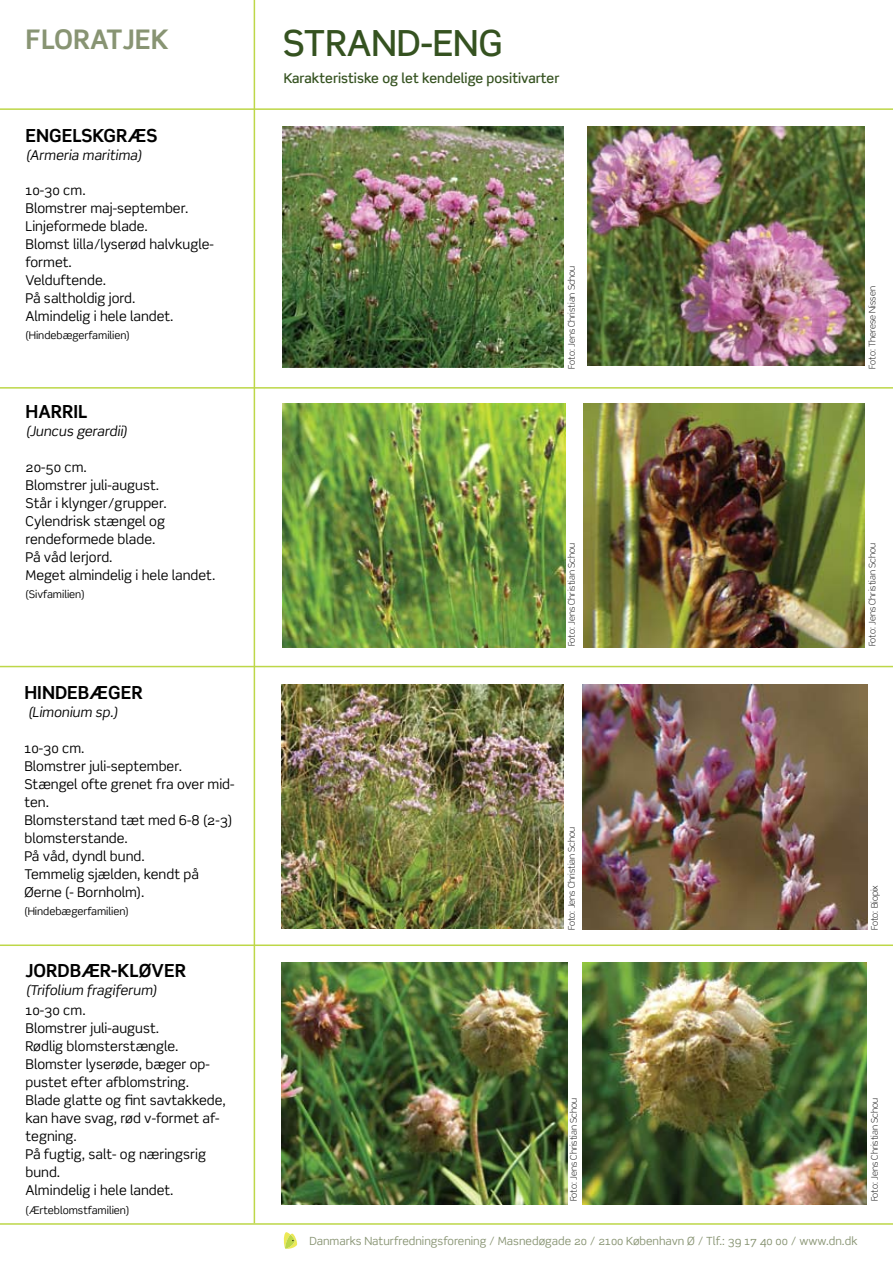
<style>
.page{position:relative;width:893px;height:1263px;background:#fff}
.page>*{position:absolute;margin:0;border:0;box-sizing:border-box;transform-origin:0 0}
.t1{font:500 36px "Scene";color:#355220}
.t2{font:700 27px "Scene";color:#889473}
.t3{font:700 18px "Scene";color:#000}
.t4{font:13.5px/18px "Scene";color:#000}
.t5{font:italic 13.5px "Scene";color:#000}
.t6{font:500 13.5px "Scene";color:#355220}
.t7{font:11.25px "Scene";color:#889473}
.t8{font:10.5px "Scene";color:#000}
.t9{font:300 9px "Scene";color:#000}
</style>
<div class="page">
<svg style="left:283px;top:1232px;width:14px;height:17px"></svg>
<hr style="left:0;top:108px;width:893px;height:2px;background:#bdd748">
<hr style="left:0;top:1223px;width:893px;height:2px;background:#bdd748">
<hr style="left:0;top:387px;width:893px;height:2px;background:#bdd748">
<hr style="left:0;top:666px;width:893px;height:1px;background:#bdd748">
<hr style="left:0;top:944px;width:893px;height:2px;background:#bdd748">
<hr style="left:254px;top:0;width:1px;height:1223px;background:#bdd748">
<img style="left:282px;top:404px;width:283px;height:244px">
<img style="left:584px;top:404px;width:281px;height:244px">
<img style="left:281px;top:685px;width:282px;height:243px">
<img style="left:583px;top:685px;width:284px;height:245px">
<img style="left:281px;top:962px;width:286px;height:243px">
<img style="left:583px;top:962px;width:283px;height:242px">
<img style="left:282px;top:126px;width:281px;height:242px">
<img style="left:587px;top:127px;width:278px;height:239px">
<h2 class="t2" style="left:26px;top:23px;width:145px">FLORATJE K</h2>
<h3 class="t3" style="left:26px;top:124px;width:133px">ENGELSKGRÆS</h3>
<p class="t5" style="left:26px;top:147px;width:118px">(Armeria maritima)</p>
<p class="t4" style="left:26px;top:181px;width:190px">10-30 cm.<br>Blomstrer maj-september.<br>Linjeformede blade.<br>Blomst lilla/lyserød halvkugle&shy;formet.<br>Velduftende.<br>På saltholdig jord.<br>Almindelig i hele landet.</p>
<p class="t8" style="left:26px;top:329px;width:106px">(Hindebægerfamilien)</p>
<h3 class="t3" style="left:26px;top:401px;width:64px">HARRIL</h3>
<p class="t5" style="left:26px;top:423px;width:103px">(Juncus gerardii)</p>
<p class="t4" style="left:26px;top:458px;width:191px">20-50 cm.<br>Blomstrer juli-august.<br>Står i klynger/grupper.<br>Cylendrisk stængel og rendeformede blade.<br>På våd lerjord.<br>Meget almindelig i hele landet.</p>
<p class="t8" style="left:26px;top:587px;width:61px">(Sivfamilien)</p>
<h3 class="t3" style="left:24px;top:681px;width:120px">HINDEBÆGER</h3>
<p class="t5" style="left:28px;top:704px;width:92px">(Limonium sp.)</p>
<p class="t4" style="left:24px;top:738px;width:212px">10-30 cm.<br>Blomstrer juli-september.<br>Stængel ofte grenet fra over mid&shy;ten.<br>Blomsterstand tæt med 6-8 (2-3) blomsterstande.<br>På våd, dyndl bund.<br>Temmelig sjælden, kendt på<br>Øerne (- Bornholm).</p>
<p class="t8" style="left:24px;top:904px;width:106px">(Hindebægerfamilien)</p>
<h3 class="t3" style="left:26px;top:959px;width:162px">JORDBÆR-KLØVER</h3>
<p class="t5" style="left:26px;top:981px;width:133px">(Trifolium fragiferum)</p>
<p class="t4" style="left:26px;top:1001px;width:202px">10-30 cm.<br>Blomstrer juli-august.<br>Rødlig blomsterstængle.<br>Blomster lyserøde, bæger op&shy;pustet efter afblomstring.<br>Blade glatte og fint savtakkede, kan have svag, rød v-formet af&shy;tegning.<br>På fugtig, salt- og næringsrig bund.<br>Almindelig i hele landet.</p>
<p class="t8" style="left:26px;top:1203px;width:105px">(Ærteblomstfamilien)</p>
<h1 class="t1" style="left:283px;top:21px;width:221px">Strand-eng</h1>
<p class="t6" style="left:284px;top:70px;width:277px">Karakteristiske og let kendelige positivarter</p>
<p class="t9" style="left:566px;top:369px;width:104px;rotate:-90deg">Foto: Jens Christian Schou</p>
<p class="t9" style="left:867px;top:369px;width:84px;rotate:-90deg">Foto: Therese Nissen</p>
<p class="t9" style="left:566px;top:646px;width:104px;rotate:-90deg">Foto: Jens Christian Schou</p>
<p class="t9" style="left:867px;top:646px;width:104px;rotate:-90deg">Foto: Jens Christian Schou</p>
<p class="t9" style="left:566px;top:930px;width:104px;rotate:-90deg">Foto: Jens Christian Schou</p>
<p class="t9" style="left:869px;top:930px;width:46px;rotate:-90deg">Foto: Biopix</p>
<p class="t9" style="left:568px;top:1201px;width:104px;rotate:-90deg">Foto: Jens Christian Schou</p>
<p class="t9" style="left:869px;top:1201px;width:104px;rotate:-90deg">Foto: Jens Christian Schou</p>
<p class="t7" style="left:309px;top:1234px;width:550px">Danmarks Naturfredningsforening / Masnedøgade 20 / 2100 København Ø / Tlf.: 39 17 40 00 / www.dn.dk</p>
</div>
